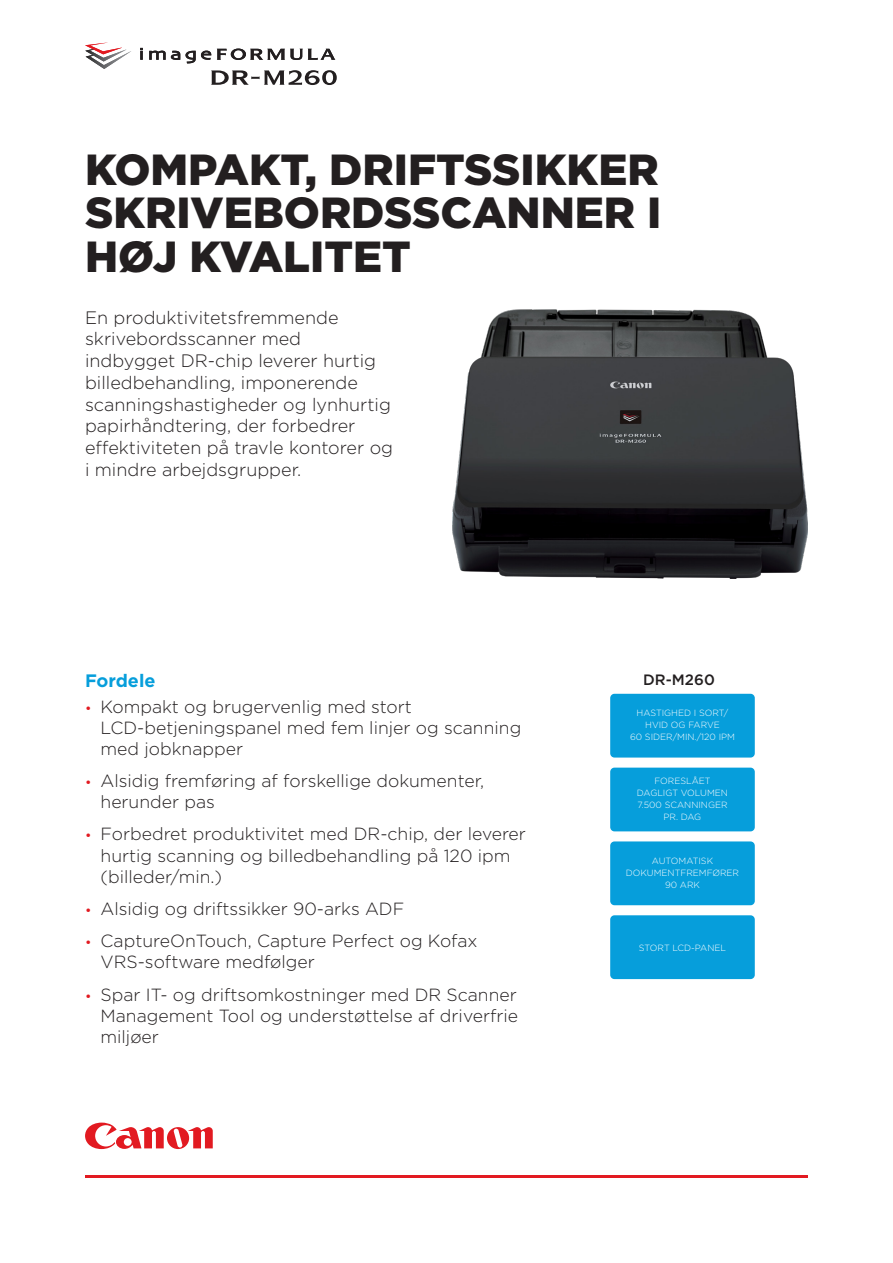
<style>
.page{position:relative;width:893px;height:1263px;background:#fff}
.page>*{position:absolute;margin:0;border:0;box-sizing:border-box;transform-origin:0 0}
.COVER_HEADER_LARGE{font:900 43.5px/43.5px "Gotham";color:#231f20;text-align:justify}
.INTRO{font:300 18px/21.8px "Gotham";color:#231f20}
.SUBHEAD{font:700 18px "Gotham";color:#069edb}
.t1{font:300 17.55px/21.1px "Gotham";color:#231f20}
.SUBHEAD-2{font:500 15px "Gotham";color:#231f20}
.COVER_HEADER_SMALL{font:300 9px/12px "Gotham";color:#fff;text-align:center}
.s1{font-weight:400;font-size:13.5px;color:#e21a21}
</style>
<div class="page">
<svg style="left:85px;top:1122px;width:128px;height:28px"></svg>
<hr style="left:85px;top:1175px;width:723px;height:3px;background:#e21a21">
<img style="left:453px;top:309px;width:355px;height:269px">
<svg style="left:85px;top:49px;width:46px;height:20px"></svg>
<svg style="left:140px;top:48px;width:3px;height:12px"></svg>
<svg style="left:149px;top:51px;width:62px;height:12px"></svg>
<svg style="left:217px;top:49px;width:119px;height:11px"></svg>
<svg style="left:211px;top:70px;width:126px;height:15px"></svg>
<div style="left:610px;top:694px;width:145px;height:63px;background:#069edb;border-radius:4px"></div>
<div style="left:610px;top:768px;width:145px;height:63px;background:#069edb;border-radius:4px"></div>
<div style="left:610px;top:841px;width:145px;height:64px;background:#069edb;border-radius:4px"></div>
<div style="left:610px;top:915px;width:145px;height:64px;background:#069edb;border-radius:4px"></div>
<p class="COVER_HEADER_LARGE" style="left:85px;top:147px;width:578px">KOMPAKT, DRIFTSSIKKER SKRIVEBORDSSCANNER I HØJ KVALITET</p>
<p class="INTRO" style="left:85px;top:306px;width:310px">En produktivitetsfremmende skrivebordsscanner med indbygget DR-chip leverer hurtig billedbehandling, imponerende scanningshastigheder og lynhurtig papirhåndtering, der forbedrer effektiviteten på travle kontorer og i mindre arbejdsgrupper.</p>
<p class="SUBHEAD" style="left:85px;top:669px;width:72px">Fordele</p>
<p class="t1" style="left:101px;top:695px;width:422px;text-indent:-16px"><span class="s1">•</span> Kompakt og brugervenlig med stort<br>LCD-betjeningspanel med fem linjer og scanning med jobknapper</p>
<p class="t1" style="left:101px;top:770px;width:385px;text-indent:-16px"><span class="s1">•</span> Alsidig fremføring af forskellige dokumenter, herunder pas</p>
<p class="t1" style="left:101px;top:823px;width:427px;text-indent:-16px"><span class="s1">•</span> Forbedret produktivitet med DR-chip, der leverer hurtig scanning og billedbehandling på 120 ipm (billeder/min.)</p>
<p class="t1" style="left:85px;top:898px;width:321px"><span class="s1">•</span> Alsidig og driftssikker 90-arks ADF</p>
<p class="t1" style="left:101px;top:930px;width:378px;text-indent:-16px"><span class="s1">•</span> CaptureOnTouch, Capture Perfect og Kofax<br>VRS-software medfølger</p>
<p class="t1" style="left:101px;top:983px;width:419px;text-align:justify;text-indent:-16px"><span class="s1">•</span> Spar IT- og driftsomkostninger med DR Scanner Management Tool og understøttelse af driverfrie miljøer</p>
<p class="SUBHEAD-2" style="left:643px;top:670px;width:73px">DR-M260</p>
<p class="COVER_HEADER_SMALL" style="left:630px;top:707px;width:106px">HASTIGHED I SORT/<br>HVID OG FARVE<br>60 SIDER/MIN./120 IPM</p>
<p class="COVER_HEADER_SMALL" style="left:637px;top:774px;width:93px">FORESLÅET<br>DAGLIGT VOLUMEN</p>
<p class="COVER_HEADER_SMALL" style="left:637px;top:798px;width:92px">7.500 SCANNINGER<br>PR. DAG</p>
<p class="COVER_HEADER_SMALL" style="left:626px;top:854px;width:115px">AUTOMATISK<br>DOKUMENTFREMFØRER<br>90 ARK</p>
<p class="COVER_HEADER_SMALL" style="left:639px;top:941px;width:89px">STORT LCD-PANEL</p>
</div>
